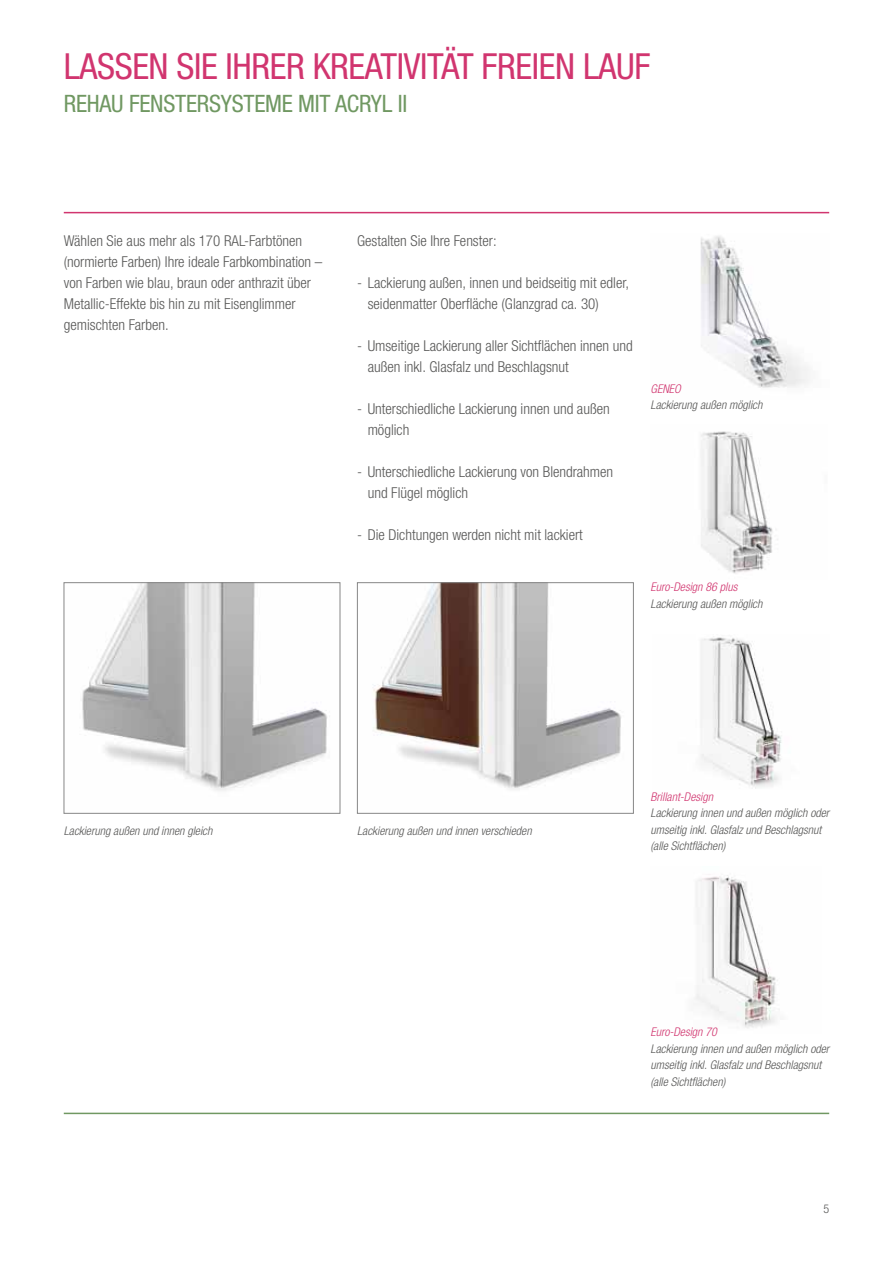
<style>
.page{position:relative;width:893px;height:1263px;background:#fff}
.page>*{position:absolute;margin:0;border:0;box-sizing:border-box;transform-origin:0 0}
.t1{font:condensed 36px "Helvetica Neue LTW1 G";letter-spacing:-.01em;color:#d1356f}
.t2{font:condensed 24px "Helvetica Neue LTW1 G";letter-spacing:-.01em;color:#709862}
.t3{font:300 condensed 15px/21px "Helvetica Neue LTW1 G";color:#575756}
.t4{font:italic 300 condensed 12px/16.5px "Helvetica Neue LTW1 G";color:#575756}
.t5{font:italic 300 condensed 12px "Helvetica Neue LTW1 G";color:#d1356f}
.t6{font:300 condensed 12px "Helvetica Neue LT Com";color:#575756}
</style>
<div class="page">
<img style="left:701px;top:637px;width:81px;height:152px">
<img style="left:700px;top:236px;width:109px;height:152px">
<img style="left:701px;top:431px;width:77px;height:143px">
<img style="left:82px;top:584px;width:245px;height:207px">
<div style="left:64px;top:582px;width:276px;height:231px;border:1px solid #878787"></div>
<img style="left:372px;top:584px;width:249px;height:206px">
<div style="left:357px;top:582px;width:277px;height:231px;border:1px solid #878787"></div>
<img style="left:695px;top:875px;width:83px;height:153px">
<hr style="left:64px;top:212px;width:765px;height:1px;background:#d1356f">
<hr style="left:64px;top:1113px;width:765px;height:1px;background:#709862">
<h1 class="t1" style="left:64px;top:45px;width:588px">LASSEN SIE IHRER KREATIVITÄT FREIEN LAUF</h1>
<h2 class="t2" style="left:64px;top:90px;width:345px">REHAU FENSTERSYSTEME MIT ACRYL II</h2>
<p class="t3" style="left:64px;top:231px;width:260px">Wählen Sie aus mehr als 170 RAL-Farbtönen (normierte Farben) Ihre ideale Farbkombination – von Farben wie blau, braun oder anthrazit über Metallic-Effekte bis hin zu mit Eisenglimmer gemischten Farben.</p>
<p class="t3" style="left:357px;top:231px;width:141px">Gestalten Sie Ihre Fenster:</p>
<p class="t3" style="left:368px;top:273px;width:263px;text-indent:-10px">- Lackierung außen, innen und beidseitig mit edler, seidenmatter Oberfläche (Glanzgrad ca. 30)</p>
<p class="t3" style="left:368px;top:336px;width:267px;text-indent:-10px">- Umseitige Lackierung aller Sichtflächen innen und außen inkl. Glasfalz und Beschlagsnut</p>
<p class="t3" style="left:368px;top:399px;width:243px;text-indent:-10px">- Unterschiedliche Lackierung innen und außen möglich</p>
<p class="t3" style="left:368px;top:462px;width:247px;text-indent:-10px">- Unterschiedliche Lackierung von Blendrahmen und Flügel möglich</p>
<p class="t3" style="left:357px;top:525px;width:227px">- Die Dichtungen werden nicht mit lackiert</p>
<p class="t5" style="left:651px;top:382px;width:32px">GENEO</p>
<p class="t4" style="left:651px;top:397px;width:113px">Lackierung außen möglich</p>
<p class="t5" style="left:651px;top:580px;width:88px">Euro-Design 86 plus</p>
<p class="t4" style="left:651px;top:595px;width:113px">Lackierung außen möglich</p>
<p class="t4" style="left:64px;top:822px;width:150px">Lackierung außen und innen gleich</p>
<p class="t4" style="left:357px;top:822px;width:176px">Lackierung außen und innen verschieden</p>
<p class="t5" style="left:651px;top:789px;width:64px">Brillant-Design</p>
<p class="t4" style="left:651px;top:805px;width:180px">Lackierung innen und außen möglich oder umseitig inkl. Glasfalz und Beschlagsnut (alle Sichtflächen)</p>
<p class="t5" style="left:651px;top:1025px;width:68px">Euro-Design 70</p>
<p class="t4" style="left:651px;top:1040px;width:180px">Lackierung innen und außen möglich oder umseitig inkl. Glasfalz und Beschlagsnut (alle Sichtflächen)</p>
<p class="t6" style="left:823px;top:1201px;width:7px">5</p>
</div>
